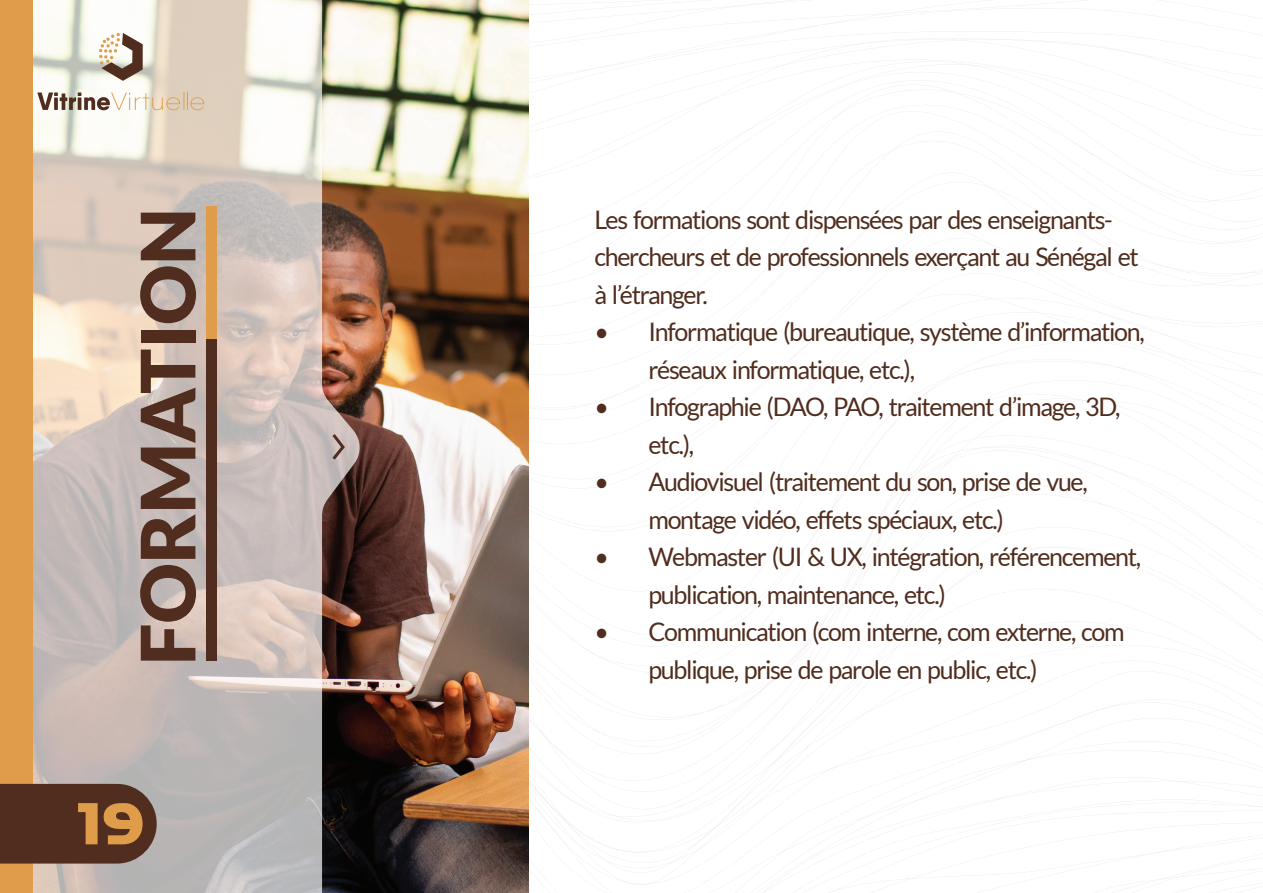
<style>
.page{position:relative;width:1263px;height:893px;background:#fff}
.page>*{position:absolute;margin:0;border:0;box-sizing:border-box;transform-origin:0 0}
.t1{font:900 75px "Lato";color:#502d1e}
.t2{font:75px "Square Game";color:#df9c4b}
.t3{font:25.5px/37.5px "Lato";letter-spacing:-.05em;color:#502d1e}
</style>
<div class="page">
<img style="left:32px;top:0;width:497px;height:784px">
<svg style="left:33px;top:0;width:327px;height:784px"></svg>
<svg style="left:329px;top:431px;width:18px;height:32px"></svg>
<div style="left:0;top:0;width:32px;height:893px;background:#df9c4b"></div>
<div style="left:206px;top:206px;width:11px;height:425px;background:#df9c4b"></div>
<div style="left:206px;top:339px;width:11px;height:322px;background:#502d1e"></div>
<svg style="left:0;top:784px;width:1261px;height:109px"></svg>
<svg style="left:37px;top:87px;width:167px;height:23px"></svg>
<svg style="left:99px;top:33px;width:44px;height:48px"></svg>
<h1 class="t1" style="left:124px;top:665px;width:458px;rotate:-90deg">FORMATION</h1>
<h1 class="t2" style="left:77px;top:782px;width:70px">19</h1>
<p class="t3" style="left:594px;top:201px;width:546px">Les formations sont dispensées par des enseignants&shy;chercheurs et de professionnels exerçant au Sénégal et à l’étranger.</p>
<p class="t3" style="left:648px;top:313px;width:498px;text-indent:-54px">• Informatique (bureautique, système d’information, réseaux informatique, etc.),</p>
<p class="t3" style="left:648px;top:388px;width:474px;text-indent:-54px">• Infographie (DAO, PAO, traitement d’image, 3D, etc.),</p>
<p class="t3" style="left:648px;top:463px;width:441px;text-indent:-54px">• Audiovisuel (traitement du son, prise de vue, montage vidéo, effets spéciaux, etc.)</p>
<p class="t3" style="left:648px;top:538px;width:494px;text-indent:-54px">• Webmaster (UI &amp; UX, intégration, référencement, publication, maintenance, etc.)</p>
<p class="t3" style="left:648px;top:613px;width:478px;text-indent:-54px">• Communication (com interne, com externe, com publique, prise de parole en public, etc.)</p>
</div>
